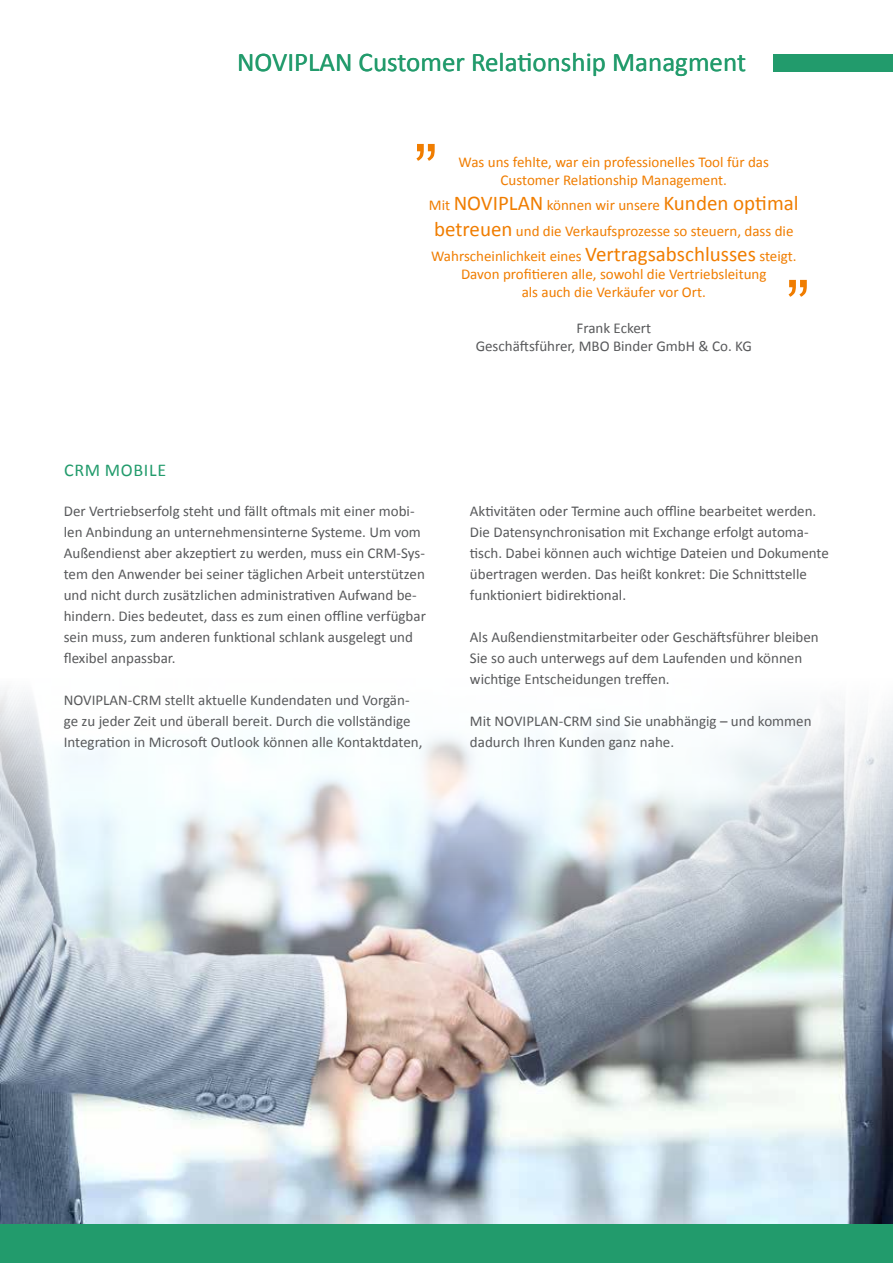
<style>
.page{position:relative;width:893px;height:1263px;background:#fff}
.page>*{position:absolute;margin:0;border:0;box-sizing:border-box;transform-origin:0 0}
.t1{font:72px "Arial";color:#f07d00}
.t2{font:27px "Calibri";color:#229b6c}
.t3{font:21px "Calibri";color:#f07d00}
.t4{font:18px "Calibri";letter-spacing:.04em;color:#229b6c}
.t5{font:15px/21px "Calibri";color:#58595b}
.t6{font:15px/18px "Calibri";color:#f07d00;text-align:center}
.s1{font-size:15px}
.s2{font-size:21px}
</style>
<div class="page">
<img style="left:1px;top:690px;width:892px;height:535px">
<div style="left:0;top:1225px;width:893px;height:38px;background:#229b6c"></div>
<div style="left:774px;top:54px;width:119px;height:17px;background:#229b6c"></div>
<h2 class="t2" style="left:237px;top:45px;width:510px">NOVIPLAN Customer Relationship Managment</h2>
<p class="t4" style="left:64px;top:459px;width:104px">CRM MOBILE</p>
<h1 class="t1" style="left:414px;top:79px;width:25px">„</h1>
<p class="t6" style="left:459px;top:153px;width:312px">Was uns fehlte, war ein professionelles Tool für das<br>Customer Relationship Management.</p>
<h3 class="t3" style="left:429px;top:190px;width:371px"><span class="s1">Mit</span> NOVIPLAN <span class="s1">können wir unsere</span> Kunden optimal</h3>
<p class="t6" style="left:431px;top:218px;width:367px;line-height:25.2px;text-align:left"><span class="s2">betreuen</span> und die Verkaufsprozesse so steuern, dass die<br>Wahrscheinlichkeit eines <span class="s2">Vertragsabschlusses</span> steigt.</p>
<p class="t6" style="left:461px;top:265px;width:307px">Davon profitieren alle, sowohl die Vertriebsleitung als auch die Verkäufer vor Ort.</p>
<p class="t5" style="left:476px;top:319px;width:278px;line-height:18px;text-align:center">Frank Eckert<br>Geschäftsführer, MBO Binder GmbH &amp; Co. KG</p>
<h1 class="t1" style="left:786px;top:215px;width:25px">„</h1>
<p class="t5" style="left:64px;top:500px;width:364px">Der Vertriebserfolg steht und fällt oftmals mit einer mobi&shy;len Anbindung an unternehmensinterne Systeme. Um vom Außendienst aber akzeptiert zu werden, muss ein CRM-Sys&shy;tem den Anwender bei seiner täglichen Arbeit unterstützen und nicht durch zusätzlichen administrativen Aufwand be&shy;hindern. Dies bedeutet, dass es zum einen offline verfügbar sein muss, zum anderen funktional schlank ausgelegt und flexibel anpassbar.</p>
<p class="t5" style="left:64px;top:689px;width:360px">NOVIPLAN-CRM stellt aktuelle Kundendaten und Vorgän&shy;ge zu jeder Zeit und überall bereit. Durch die vollständige<br>Integration in Microsoft Outlook können alle Kontaktdaten,</p>
<p class="t5" style="left:470px;top:500px;width:360px">Aktivitäten oder Termine auch offline bearbeitet werden.<br>Die Datensynchronisation mit Exchange erfolgt automa&shy;tisch. Dabei können auch wichtige Dateien und Dokumente übertragen werden. Das heißt konkret: Die Schnittstelle funktioniert bidirektional.</p>
<p class="t5" style="left:470px;top:626px;width:350px">Als Außendienstmitarbeiter oder Geschäftsführer bleiben<br>Sie so auch unterwegs auf dem Laufenden und können wichtige Entscheidungen treffen.</p>
<p class="t5" style="left:470px;top:710px;width:343px">Mit NOVIPLAN-CRM sind Sie unabhängig – und kommen dadurch Ihren Kunden ganz nahe.</p>
</div>
